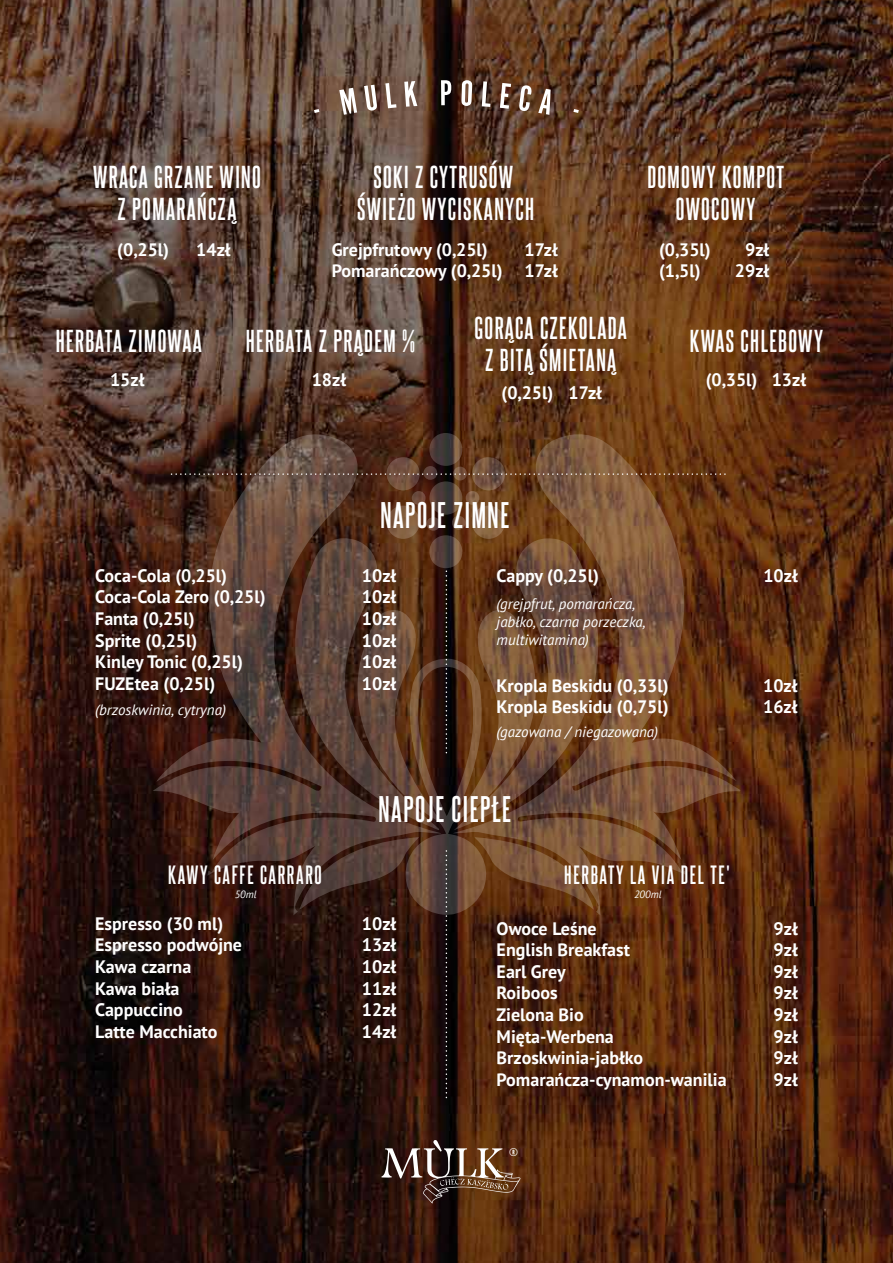
<style>
.page{position:relative;width:893px;height:1263px;background:#fff}
.page>*{position:absolute;margin:0;border:0;box-sizing:border-box;transform-origin:0 0}
.t1{font:700 31.5px "Steelfish Rg";letter-spacing:.05em;color:#fff}
.t2{font:700 27px/32.4px "Steelfish Rg";letter-spacing:.05em;color:#fff;text-align:center}
.t3{font:700 22.5px "Steelfish Rg";letter-spacing:.075em;color:#fff}
.t4{font:700 18px/21.6px "PT Sans";color:#fff}
.t5{font:italic 15px/18px "PT Sans";color:#fff}
.t6{font:11.7px "Alternate Got No 1 D";color:#fff}
.t7{font:italic 10.5px "PT Sans";letter-spacing:.01em;color:#fff}
</style>
<div class="page">
<img style="left:0;top:0;width:893px;height:1263px">
<svg style="left:453px;top:433px;width:287px;height:482px;background:#6e4123"></svg>
<svg style="left:153px;top:433px;width:288px;height:482px;background:#4b2e24"></svg>
<svg style="left:352px;top:607px;width:191px;height:308px;background:#442f26"></svg>
<svg style="left:454px;top:538px;width:145px;height:292px;background:#6e472d"></svg>
<svg style="left:293px;top:535px;width:146px;height:295px;background:#583b2c"></svg>
<svg style="left:299px;top:837px;width:120px;height:72px;background:#482f27"></svg>
<svg style="left:474px;top:837px;width:120px;height:73px;background:#734828"></svg>
<svg style="left:472px;top:457px;width:33px;height:33px"></svg>
<svg style="left:386px;top:505px;width:34px;height:34px"></svg>
<svg style="left:472px;top:505px;width:33px;height:34px"></svg>
<svg style="left:429px;top:481px;width:33px;height:34px"></svg>
<svg style="left:387px;top:457px;width:33px;height:33px"></svg>
<svg style="left:429px;top:535px;width:33px;height:33px"></svg>
<svg style="left:429px;top:433px;width:33px;height:33px"></svg>
<svg style="left:423px;top:466px;width:15px;height:14px"></svg>
<svg style="left:466px;top:491px;width:13px;height:14px"></svg>
<svg style="left:412px;top:491px;width:14px;height:14px"></svg>
<svg style="left:452px;top:516px;width:13px;height:14px"></svg>
<svg style="left:453px;top:467px;width:14px;height:13px"></svg>
<svg style="left:426px;top:517px;width:14px;height:14px"></svg>
<svg style="left:381px;top:1140px;width:139px;height:63px;background:#5e4232"></svg>
<svg style="left:446px;top:571px;width:1px;height:182px"></svg>
<svg style="left:168px;top:473px;width:557px;height:2px"></svg>
<svg style="left:446px;top:851px;width:1px;height:249px"></svg>
<svg style="left:314px;top:109px;width:5px;height:4px"></svg>
<svg style="left:339px;top:88px;width:18px;height:27px"></svg>
<svg style="left:364px;top:85px;width:13px;height:26px"></svg>
<svg style="left:385px;top:83px;width:11px;height:25px"></svg>
<svg style="left:404px;top:81px;width:13px;height:26px"></svg>
<svg style="left:441px;top:80px;width:10px;height:25px"></svg>
<svg style="left:461px;top:80px;width:11px;height:26px"></svg>
<svg style="left:482px;top:81px;width:8px;height:26px"></svg>
<svg style="left:500px;top:83px;width:11px;height:26px"></svg>
<svg style="left:519px;top:85px;width:13px;height:26px"></svg>
<svg style="left:538px;top:89px;width:13px;height:26px"></svg>
<svg style="left:573px;top:109px;width:6px;height:4px"></svg>
<h2 class="t2" style="left:93px;top:160px;width:169px">WRACA GRZANE WINO<br>Z POMARAŃCZĄ</h2>
<p class="t4" style="left:117px;top:238px;width:53px">(0,25l)</p>
<p class="t4" style="left:196px;top:238px;width:36px">14zł</p>
<h2 class="t2" style="left:357px;top:160px;width:178px">SOKI Z CYTRUSÓW<br>ŚWIEŻO WYCISKANYCH</h2>
<h2 class="t2" style="left:647px;top:160px;width:138px">DOMOWY KOMPOT<br>OWOCOWY</h2>
<p class="t4" style="left:332px;top:238px;width:172px">Grejpfrutowy (0,25l)<br>Pomarańczowy (0,25l)</p>
<p class="t4" style="left:659px;top:238px;width:53px">(0,35l) (1,5l)</p>
<p class="t4" style="left:524px;top:238px;width:35px">17zł<br>17zł</p>
<p class="t4" style="left:735px;top:238px;width:36px;text-align:center">9zł<br>29zł</p>
<h2 class="t2" style="left:56px;top:324px;width:148px">HERBATA ZIMOWAA</h2>
<p class="t4" style="left:110px;top:369px;width:36px">15zł</p>
<h2 class="t2" style="left:246px;top:324px;width:171px">HERBATA Z PRĄDEM %</h2>
<p class="t4" style="left:312px;top:369px;width:36px">18zł</p>
<h2 class="t2" style="left:474px;top:311px;width:154px">GORĄCA CZEKOLADA<br>Z BITĄ ŚMIETANĄ</h2>
<p class="t4" style="left:502px;top:382px;width:102px">(0,25l) 17zł</p>
<h1 class="t1" style="left:380px;top:495px;width:130px">NAPOJE ZIMNE</h1>
<h2 class="t2" style="left:690px;top:324px;width:135px">KWAS CHLEBOWY</h2>
<p class="t4" style="left:772px;top:369px;width:36px">13zł</p>
<p class="t4" style="left:706px;top:369px;width:53px">(0,35l)</p>
<p class="t4" style="left:95px;top:564px;width:172px">Coca-Cola (0,25l)<br>Coca-Cola Zero (0,25l)<br>Fanta (0,25l)<br>Sprite (0,25l)<br>Kinley Tonic (0,25l)<br>FUZEtea (0,25l)</p>
<p class="t4" style="left:497px;top:564px;width:104px">Cappy (0,25l)</p>
<p class="t4" style="left:763px;top:564px;width:36px">10zł</p>
<p class="t4" style="left:362px;top:564px;width:36px;text-align:justify">10zł 10zł 10zł 10zł 10zł 10zł</p>
<p class="t5" style="left:497px;top:594px;width:150px">(grejpfrut, pomarańcza, jabłko, czarna porzeczka, multiwitamina)</p>
<p class="t4" style="left:497px;top:674px;width:174px">Kropla Beskidu (0,33l)<br>Kropla Beskidu (0,75l)</p>
<p class="t4" style="left:763px;top:674px;width:36px">10zł<br>16zł</p>
<p class="t5" style="left:95px;top:700px;width:132px">(brzoskwinia, cytryna)</p>
<p class="t5" style="left:497px;top:722px;width:163px">(gazowana / niegazowana)</p>
<p class="t3" style="left:168px;top:861px;width:155px">KAWY CAFFE CARRARO</p>
<p class="t7" style="left:235px;top:888px;width:24px">50ml</p>
<h1 class="t1" style="left:378px;top:790px;width:134px">NAPOJE CIEPŁE</h1>
<p class="t3" style="left:564px;top:861px;width:167px">HERBATY LA VIA DEL TE'</p>
<p class="t7" style="left:634px;top:888px;width:29px">200ml</p>
<p class="t4" style="left:95px;top:912px;width:148px">Espresso (30 ml)<br>Espresso podwójne<br>Kawa czarna<br>Kawa biała<br>Cappuccino<br>Latte Macchiato</p>
<p class="t4" style="left:774px;top:917px;width:26px;text-align:justify">9zł 9zł 9zł 9zł 9zł 9zł 9zł 9zł</p>
<p class="t4" style="left:362px;top:912px;width:36px;text-align:justify">10zł 13zł 10zł 11zł 12zł 14zł</p>
<p class="t4" style="left:497px;top:917px;width:231px">Owoce Leśne<br>English Breakfast<br>Earl Grey<br>Roiboos<br>Zielona Bio<br>Mięta-Werbena<br>Brzoskwinia-jabłko<br>Pomarańcza-cynamon-wanilia</p>
<p class="t6" style="left:509px;top:1146px;width:10px">®</p>
</div>
